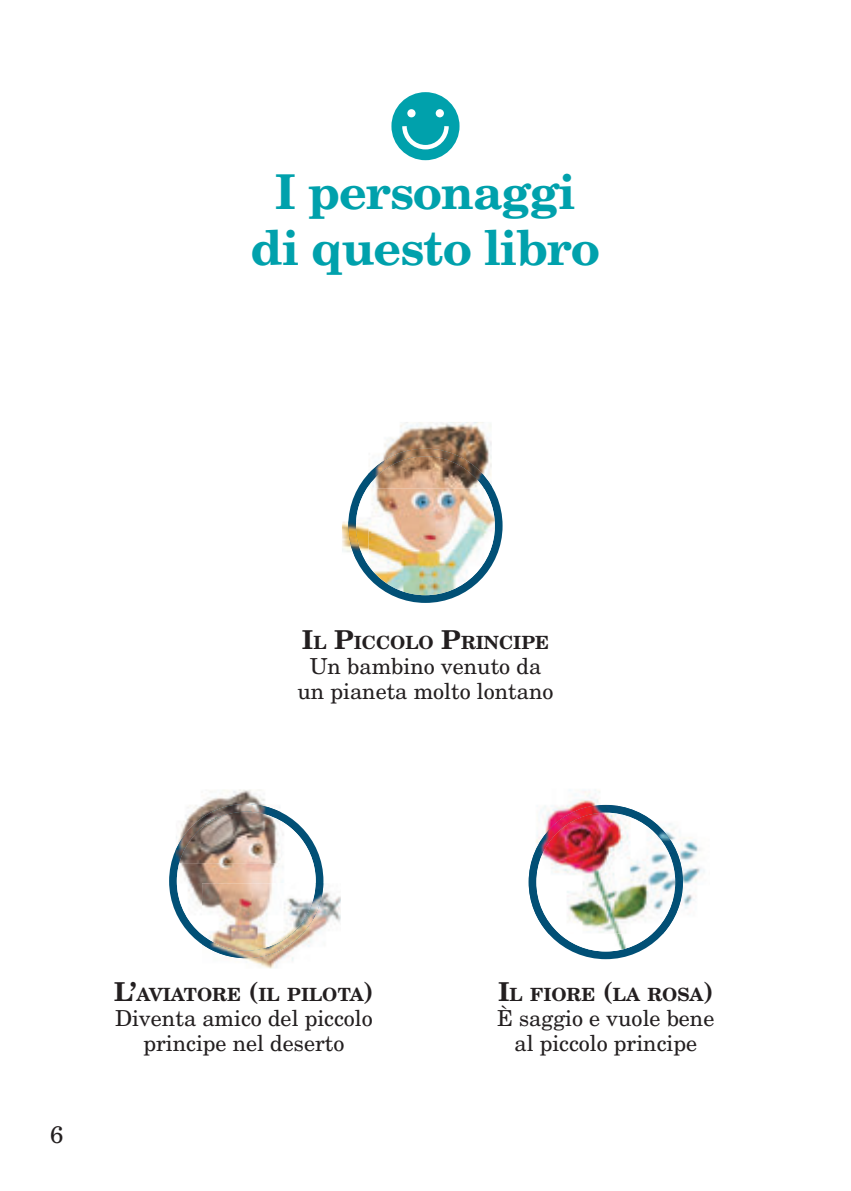
<style>
.page{position:relative;width:851px;height:1191px;background:#fff}
.page>*{position:absolute;margin:0;border:0;box-sizing:border-box;transform-origin:0 0}
.t1{font:700 48px/56px "New Century Schlbk LT Std";letter-spacing:-.02em;color:#00a1ac;text-align:center}
.t2{font:24px "New Century Schlbk LT Std";color:#231f20}
.t3{font:22px/25px "New Century Schlbk LT Std";color:#231f20;text-align:center}
.t4{font:700 18.2px "New Century Schlbk LT Std";color:#231f20}
.s1{font-size:26px}
</style>
<div class="page">
<div style="left:394px;top:95px;width:62px;height:62px;background:#00a1ac;border-radius:50%"></div>
<div style="left:391px;top:92px;width:68px;height:68px;border:6px solid #00a1ac;border-radius:50%"></div>
<svg style="left:400px;top:126px;width:51px;height:26px"></svg>
<div style="left:407px;top:109px;width:8px;height:8px;background:#fff;border-radius:50%"></div>
<div style="left:435px;top:109px;width:9px;height:8px;background:#fff;border-radius:50%"></div>
<div style="left:348px;top:448px;width:154px;height:155px;background:#015076;border-radius:50%"></div>
<svg style="left:356px;top:456px;width:138px;height:139px;background:#d9c3b2"></svg>
<img style="left:356px;top:510px;width:138px;height:85px">
<img style="left:342px;top:521px;width:26px;height:39px">
<img style="left:348px;top:521px;width:17px;height:39px">
<img style="left:384px;top:422px;width:107px;height:26px">
<img style="left:383px;top:448px;width:108px;height:37px">
<img style="left:368px;top:456px;width:116px;height:32px">
<div style="left:169px;top:804px;width:154px;height:154px;background:#015076;border-radius:50%"></div>
<img style="left:177px;top:820px;width:138px;height:114px">
<img style="left:230px;top:883px;width:111px;height:85px">
<img style="left:211px;top:883px;width:112px;height:75px">
<img style="left:202px;top:883px;width:113px;height:67px">
<img style="left:204px;top:790px;width:61px;height:14px">
<img style="left:176px;top:804px;width:104px;height:59px">
<img style="left:179px;top:811px;width:101px;height:52px">
<div style="left:528px;top:805px;width:154px;height:154px;background:#015076;border-radius:50%"></div>
<img style="left:559px;top:933px;width:93px;height:18px">
<img style="left:569px;top:790px;width:136px;height:119px">
<img style="left:528px;top:805px;width:154px;height:111px">
<img style="left:536px;top:812px;width:139px;height:121px">
<h1 class="t1" style="left:251px;top:163px;width:351px">I personaggi di questo libro</h1>
<p class="t4" style="left:302px;top:631px;width:248px"><span class="s1">I</span>L <span class="s1">P</span>ICCOLO <span class="s1">P</span>RINCIPE</p>
<p class="t3" style="left:297px;top:653px;width:257px">Un bambino venuto da un pianeta molto lontano</p>
<p class="t2" style="left:50px;top:1120px;width:15px">6</p>
<p class="t4" style="left:114px;top:982px;width:261px"><span class="s1">L’</span>AVIATORE <span class="s1">(</span>IL PILOTA<span class="s1">)</span></p>
<p class="t3" style="left:115px;top:1005px;width:259px">Diventa amico del piccolo principe nel deserto</p>
<p class="t4" style="left:498px;top:982px;width:217px"><span class="s1">I</span>L FIORE <span class="s1">(</span>LA ROSA<span class="s1">)</span></p>
<p class="t3" style="left:497px;top:1005px;width:219px">È saggio e vuole bene al piccolo principe</p>
</div>
